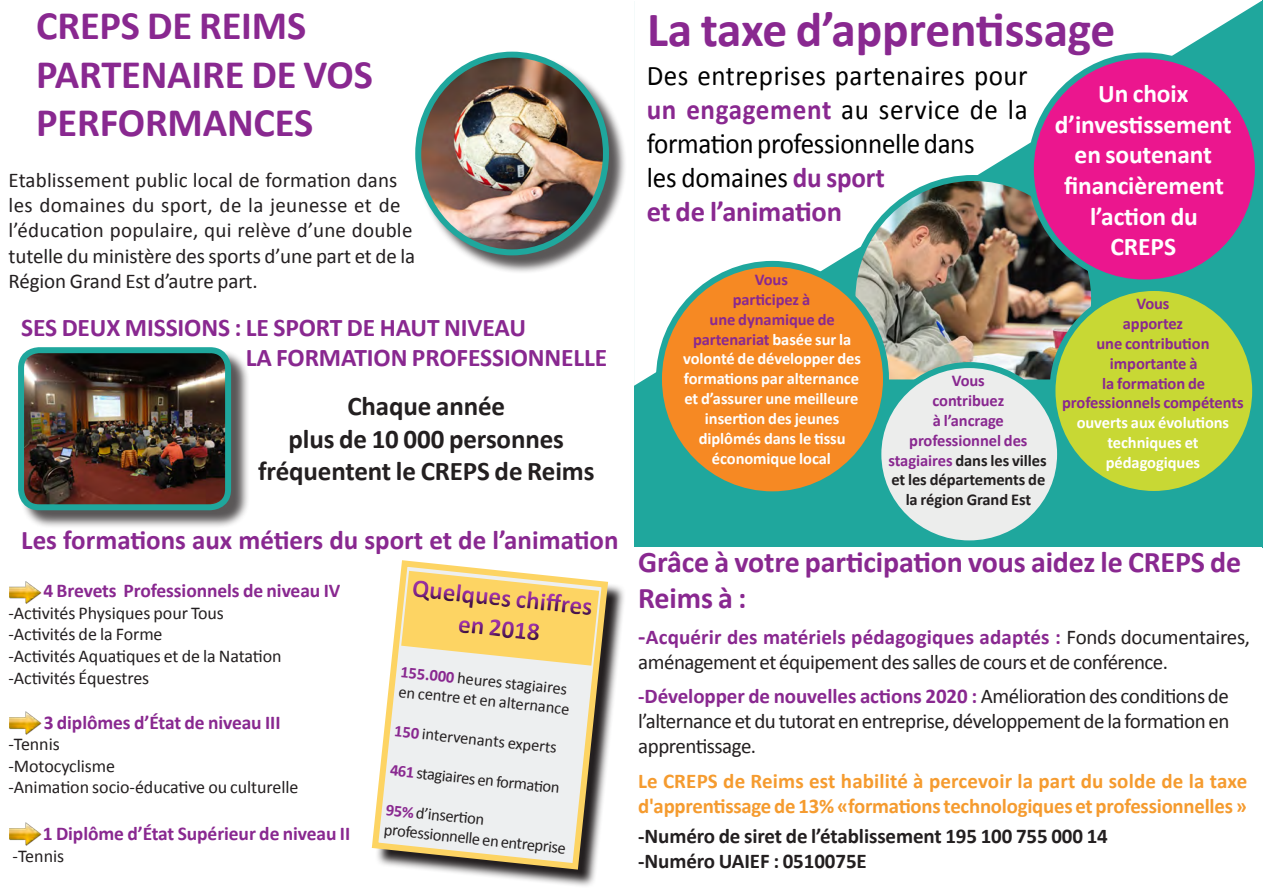
<style>
.page{position:relative;width:1263px;height:893px;background:#1fa79d}
.page>*{position:absolute;margin:0;border:0;box-sizing:border-box;transform-origin:0 0}
.TEXTE_JUSTIFIE_BIEN{font:700 49.5px "Calibri";letter-spacing:-.005em;color:#892890}
.TEXTE_JUSTIFIE_BIEN-2{font:700 40.5px "Calibri";letter-spacing:-.005em;color:#892890}
.TEXTE_JUSTIFIE_BIEN-3{font:700 30px/36px "Calibri";letter-spacing:-.005em;color:#892890}
.TEXTE_JUSTIFIE_BIEN-4{font:28.5px/34.2px "Calibri";letter-spacing:.005em;color:#000;scale:.95 1}
.TEXTE_JUSTIFIE_BIEN-5{font:700 28.5px "Calibri";letter-spacing:-.005em;color:#892890}
.TEXTE_JUSTIFIE_BIEN-6{font:700 27px/32.4px "Calibri";letter-spacing:-.005em;color:#231f20;text-align:center}
.t1{font:700 27px "Calibri";color:#892890}
.TEXTE_JUSTIFIE_BIEN-7{font:700 25.5px/30.6px "Calibri";letter-spacing:-.005em;color:#892890;text-align:center}
.TEXTE_JUSTIFIE_BIEN-8{font:700 25.5px/30.6px "Calibri";letter-spacing:-.005em;color:#fff;text-align:center}
.TEXTE_JUSTIFIE_BIEN-9{font:21px/25.2px "Calibri";letter-spacing:-.005em;color:#231f20}
.TEXTE_JUSTIFIE_BIEN-10{font:700 21px/25.2px "Calibri";letter-spacing:-.01em;color:#f59b2f}
.TEXTE_JUSTIFIE_BIEN-11{font:21px/25.2px "Calibri";letter-spacing:-.025em;color:#231f20}
.TEXTE_JUSTIFIE_BIEN-12{font:700 21px "Calibri";letter-spacing:-.005em;color:#231f20}
.TEXTE_JUSTIFIE_BIEN-13{font:700 19.5px "Calibri";letter-spacing:-.005em;color:#892890}
.TEXTE_JUSTIFIE_BIEN-14{font:18px "Calibri";letter-spacing:-.005em;color:#231f20}
.TEXTE_JUSTIFIE_BIEN-15{font:700 16.5px/19.8px "Calibri";letter-spacing:-.005em;color:#892890;text-align:center}
.TEXTE_JUSTIFIE_BIEN-16{font:700 16.5px/19.8px "Calibri";letter-spacing:-.005em;color:#fff;text-align:center}
.TEXTE_JUSTIFIE_BIEN-17{font:16.5px/19.8px "Calibri";color:#231f20}
.s1{font-weight:700;color:#892890}
.s2{color:#892890}
.s3{color:#231f20}
.s4{color:#fff}
.s5{font-weight:700;font-size:24px;color:#892890}
</style>
<div class="page">
<div style="left:0;top:0;width:630px;height:893px;background:#fff"></div>
<svg style="left:463px;top:585px;width:161px;height:301px"></svg>
<svg style="left:371px;top:560px;width:240px;height:313px;background:#e0ded7"></svg>
<svg style="left:398px;top:569px;width:206px;height:97px;background:#f4d47d"></svg>
<img style="left:9px;top:581px;width:32px;height:23px">
<img style="left:9px;top:711px;width:32px;height:24px">
<img style="left:9px;top:822px;width:32px;height:24px">
<svg style="left:634px;top:1px;width:627px;height:385px;background:#e2f3f2"></svg>
<img style="left:852px;top:178px;width:238px;height:201px">
<div style="left:1031px;top:56px;width:227px;height:227px;background:#eb168e;border-radius:50%"></div>
<div style="left:1028px;top:53px;width:233px;height:233px;border:6px solid #1fa79d;border-radius:50%"></div>
<div style="left:1052px;top:288px;width:203px;height:206px;background:#c8d834;border-radius:50%"></div>
<div style="left:1049px;top:285px;width:209px;height:212px;border:6px solid #1fa79d;border-radius:50%"></div>
<div style="left:634px;top:548px;width:629px;height:345px;background:#fff"></div>
<div style="left:659px;top:264px;width:227px;height:230px;background:#f68923;border-radius:50%"></div>
<div style="left:656px;top:261px;width:233px;height:236px;border:6px solid #1fa79d;border-radius:50%"></div>
<div style="left:878px;top:365px;width:182px;height:178px;background:#ecedec;border-radius:50%"></div>
<div style="left:875px;top:362px;width:188px;height:184px;border:6px solid #1fa79d;border-radius:50%"></div>
<div style="left:20px;top:349px;width:230px;height:180px;background:#231f20;opacity:.75"></div>
<img style="left:21px;top:351px;width:207px;height:155px">
<div style="left:18px;top:347px;width:213px;height:163px;border:6px solid #1fa79d;border-radius:18px"></div>
<div style="left:417px;top:54px;width:210px;height:220px;background:#231f20;opacity:.75"></div>
<img style="left:418px;top:55px;width:188px;height:197px">
<div style="left:415px;top:52px;width:194px;height:203px;border:6px solid #1fa79d;border-radius:50%"></div>
<hr style="left:0;top:0;width:1263px;height:1px;background:#fff">
<div style="left:628px;top:0;width:6px;height:893px;background:#fff"></div>
<hr style="left:1262px;top:0;width:1px;height:548px;background:#1fa79d">
<p class="TEXTE_JUSTIFIE_BIEN-2" style="left:36px;top:0;width:272px">CREPS DE REIMS</p>
<p class="TEXTE_JUSTIFIE_BIEN-2" style="left:36px;top:49px;width:338px">PARTENAIRE DE VOS</p>
<p class="TEXTE_JUSTIFIE_BIEN-2" style="left:36px;top:97px;width:279px">PERFORMANCES</p>
<p class="TEXTE_JUSTIFIE_BIEN-9" style="left:9px;top:167px;width:408px">Etablissement public local de formation dans les domaines du sport, de la jeunesse et de l’éducation populaire, qui relève d’une double tutelle du ministère des sports d’une part et de la Région Grand Est d’autre part.</p>
<p class="TEXTE_JUSTIFIE_BIEN-7" style="left:21px;top:312px;width:506px">SES DEUX MISSIONS : LE SPORT DE HAUT NIVEAU</p>
<p class="TEXTE_JUSTIFIE_BIEN-7" style="left:246px;top:343px;width:363px">LA FORMATION PROFESSIONNELLE</p>
<p class="TEXTE_JUSTIFIE_BIEN-6" style="left:347px;top:390px;width:159px">Chaque année</p>
<p class="TEXTE_JUSTIFIE_BIEN-6" style="left:258px;top:422px;width:338px">plus de 10 000 personnes fréquentent le CREPS de Reims</p>
<p class="t1" style="left:21px;top:523px;width:599px">Les formations aux métiers du sport et de l’animation</p>
<p class="TEXTE_JUSTIFIE_BIEN-13" style="left:43px;top:578px;width:298px">4 Brevets Professionnels de niveau IV</p>
<p class="TEXTE_JUSTIFIE_BIEN-14" style="left:9px;top:601px;width:217px">-Activités Physiques pour Tous</p>
<p class="TEXTE_JUSTIFIE_BIEN-14" style="left:9px;top:623px;width:156px">-Activités de la Forme</p>
<p class="TEXTE_JUSTIFIE_BIEN-14" style="left:9px;top:645px;width:275px">-Activités Aquatiques et de la Natation</p>
<p class="TEXTE_JUSTIFIE_BIEN-14" style="left:9px;top:666px;width:142px">-Activités Équestres</p>
<p class="TEXTE_JUSTIFIE_BIEN-13" style="left:44px;top:710px;width:238px">3 diplômes d’État de niveau III</p>
<p class="TEXTE_JUSTIFIE_BIEN-14" style="left:9px;top:733px;width:53px">-Tennis</p>
<p class="TEXTE_JUSTIFIE_BIEN-14" style="left:9px;top:754px;width:108px">-Motocyclisme</p>
<p class="TEXTE_JUSTIFIE_BIEN-14" style="left:9px;top:776px;width:291px">-Animation socio-éducative ou culturelle</p>
<p class="TEXTE_JUSTIFIE_BIEN-13" style="left:43px;top:821px;width:309px">1 Diplôme d’État Supérieur de niveau II</p>
<p class="TEXTE_JUSTIFIE_BIEN-14" style="left:13px;top:844px;width:53px">-Tennis</p>
<p class="TEXTE_JUSTIFIE_BIEN-7" style="left:414px;top:569px;width:183px;rotate:6deg">Quelques chiff res</p>
<p class="TEXTE_JUSTIFIE_BIEN-7" style="left:460px;top:604px;width:84px;rotate:6deg">en 2016</p>
<p class="TEXTE_JUSTIFIE_BIEN-17" style="left:402px;top:662px;width:173px;rotate:6deg"><span class="s1">155.000</span> heures stagiaires en centre et en alternance</p>
<p class="TEXTE_JUSTIFIE_BIEN-17" style="left:395px;top:721px;width:165px;rotate:6deg"><span class="s1">150</span> intervenants experts</p>
<p class="TEXTE_JUSTIFIE_BIEN-17" style="left:391px;top:760px;width:172px;rotate:6deg"><span class="s1">461</span> stagiaires en formati on</p>
<p class="TEXTE_JUSTIFIE_BIEN-17" style="left:387px;top:800px;width:184px;rotate:6deg"><span class="s1">95%</span> d’inserti on professionnelle en entreprise</p>
<p class="TEXTE_JUSTIFIE_BIEN-7" style="left:414px;top:573px;width:183px;rotate:6deg">Quelques chiffres en 2018</p>
<p class="TEXTE_JUSTIFIE_BIEN" style="left:647px;top:-2px;width:470px">La taxe d’apprentissage</p>
<p class="TEXTE_JUSTIFIE_BIEN-4" style="left:647px;top:58px;width:402px">Des entreprises partenaires pour <span class="s1">un engagement</span> au service de la formation professionnelle dans<br>les domaines <span class="s1">du sport</span></p>
<p class="TEXTE_JUSTIFIE_BIEN-5" style="left:647px;top:194px;width:197px">et de l’animation</p>
<p class="TEXTE_JUSTIFIE_BIEN-8" style="left:1098px;top:78px;width:92px">Un choix</p>
<p class="TEXTE_JUSTIFIE_BIEN-8" style="left:1055px;top:109px;width:178px">d’investissement en soutenant financièrement l’action du<br>CREPS</p>
<p class="TEXTE_JUSTIFIE_BIEN-16" style="left:683px;top:270px;width:179px"><span class="s2">Vous<br>participez à<br>une dynamique de partenariat</span> basée sur la volonté de développer des formations par alternance et d’assurer une meilleure insertion des jeunes diplômés dans le tissu économique local</p>
<p class="TEXTE_JUSTIFIE_BIEN-15" style="left:888px;top:371px;width:160px">Vous<br>contribuez<br>à l’ancrage professionnel des stagiaires <span class="s3">dans les villes et les départements de la région Grand Est</span></p>
<p class="TEXTE_JUSTIFIE_BIEN-15" style="left:1062px;top:294px;width:183px">Vous<br>apportez<br>une contribution importante à<br>la formation de professionnels compétents <span class="s4">ouverts aux évolutions techniques et pédagogiques</span></p>
<p class="TEXTE_JUSTIFIE_BIEN-3" style="left:638px;top:544px;width:604px">Grâce à votre participation vous aidez le CREPS de<br>Reims à :</p>
<p class="TEXTE_JUSTIFIE_BIEN-11" style="left:638px;top:624px;width:613px"><span class="s5">-</span><span class="s1">Acquérir des matériels pédagogiques adaptés :</span> Fonds documentaires, aménagement et équipement des salles de cours et de conférence.</p>
<p class="TEXTE_JUSTIFIE_BIEN-9" style="left:638px;top:683px;width:593px;text-align:justify"><span class="s1">-Développer de nouvelles actions 2020 :</span> Amélioration des conditions de l’alternance et du tutorat en entreprise, développement de la formation en apprentissage.</p>
<p class="TEXTE_JUSTIFIE_BIEN-10" style="left:638px;top:768px;width:611px">Le CREPS de Reims est habilité à percevoir la part du solde de la taxe d'apprentissage de 13% «formations technologiques et professionnelles »</p>
<p class="TEXTE_JUSTIFIE_BIEN-12" style="left:638px;top:822px;width:471px">-Numéro de siret de l’établissement 195 100 755 000 14</p>
<p class="TEXTE_JUSTIFIE_BIEN-12" style="left:638px;top:847px;width:230px">-Numéro UAIEF : 0510075E</p>
</div>
